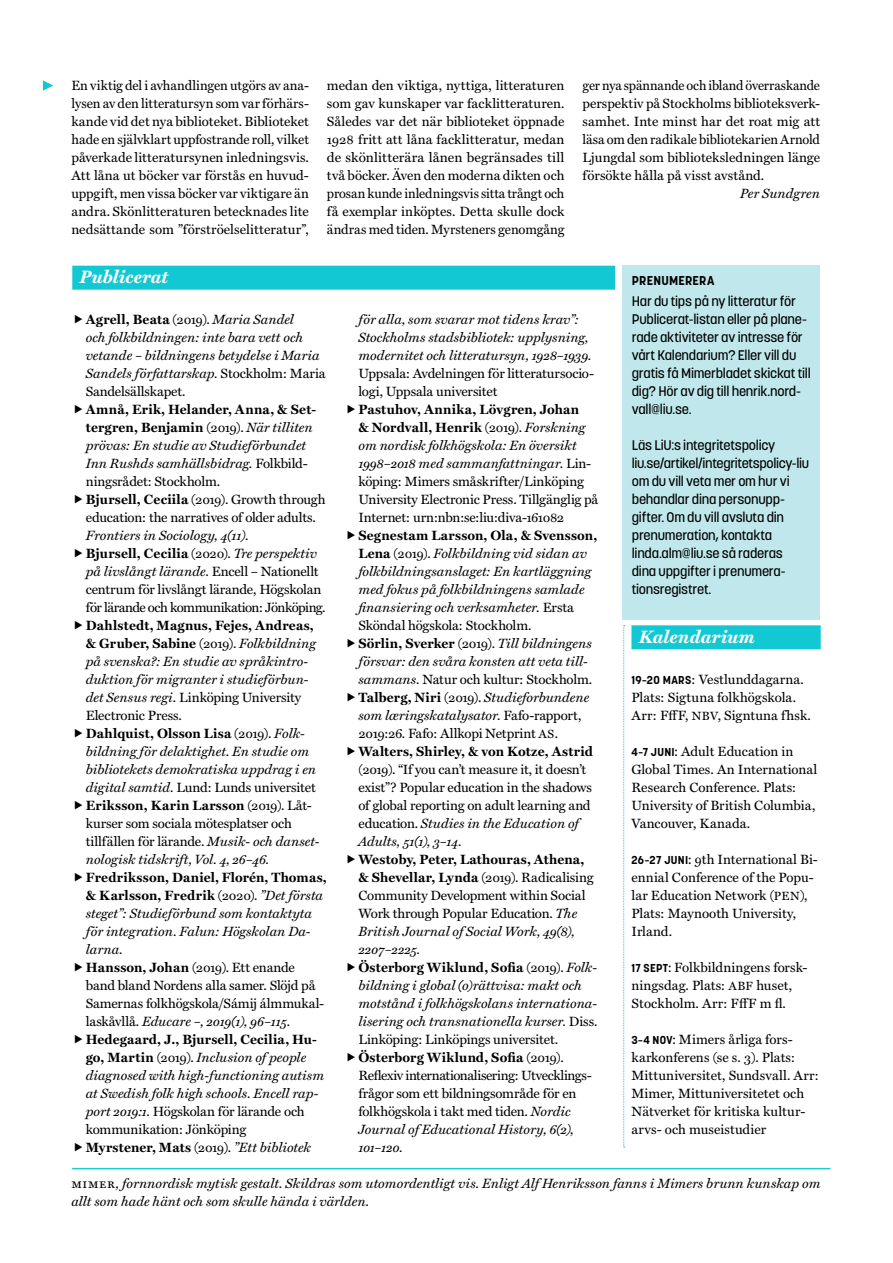
<style>
.page{position:relative;width:893px;height:1263px;background:#fff}
.page>*{position:absolute;margin:0;border:0;box-sizing:border-box;transform-origin:0 0}
.Rubrik_liten_fet{font:italic 700 18px "Miller Text";letter-spacing:.005em;color:#fff}
.Bröd_sans{font:500 13.8px/18px "Korolev Li U";letter-spacing:-.02em;color:#000}
.Bröd{font:13.5px/18px "Miller Text";letter-spacing:-.01em;color:#000}
.Bröd_indrag{font:italic 13.5px/18px "Miller Text";color:#000}
.Bröd-2{font:13.5px/18px "Miller Text";letter-spacing:-.01em;color:#000;text-align:justify;scale:.95 1}
.Bröd-3{font:13.5px/18px "Miller Text";letter-spacing:-.035em;color:#000}
.Bröd-4{font:13.5px/18px "Miller Text";letter-spacing:.01em;color:#000}
.t1{font:700 13.5px "Miller Text";letter-spacing:.01em;color:#000}
.Slut_kursiv{font:italic 13.5px "Miller Text";letter-spacing:.005em;color:#000}
.Bröd_sans-2{font:700 12.75px "Korolev Li U";letter-spacing:.015em;color:#000}
.s1{font-weight:700;font-style:normal}
.s2{font-style:normal}
.s3{font-weight:700}
.s4{font-style:italic}
.s5{font-weight:400}
.s6{font-weight:400;font-style:italic}
.s7{font-size:12px}
.s8{font-family:"Korolev";font-weight:700;font-size:11.4px}
</style>
<div class="page">
<hr style="left:72px;top:1168px;width:758px;height:1px;background:#12c9d3">
<div style="left:72px;top:266px;width:543px;height:24px;background:#12c9d3"></div>
<div style="left:631px;top:625px;width:190px;height:24px;background:#12c9d3"></div>
<svg style="left:623px;top:625px;width:2px;height:523px"></svg>
<div style="left:623px;top:265px;width:197px;height:354px;background:#c0e8ec"></div>
<svg style="left:43px;top:80px;width:10px;height:11px"></svg>
<p class="Bröd" style="left:71px;top:76px;width:239px;text-align:justify">En viktig del i avhandlingen utgörs av ana&shy;lysen av den litteratursyn som var förhärs&shy;kande vid det nya biblioteket. Biblioteket hade en självklart uppfostrande roll, vilket påverkade litteratursynen inledningsvis.<br>Att låna ut böcker var förstås en huvud&shy;uppgift, men vissa böcker var viktigare än andra. Skönlitteraturen betecknades lite nedsättande som ”förströelselitteratur”,</p>
<p class="Bröd" style="left:327px;top:76px;width:239px;text-align:justify">medan den viktiga, nyttiga, litteraturen som gav kunskaper var facklitteraturen.<br>Således var det när biblioteket öppnade 1928 fritt att låna facklitteratur, medan de skönlitterära lånen begränsades till två böcker. Även den moderna dikten och prosan kunde inledningsvis sitta trångt och få exemplar inköptes. Detta skulle dock ändras med tiden. Myrsteners genomgång</p>
<p class="Bröd-2" style="left:582px;top:76px;width:252px">ger nya spännande och ibland överraskande perspektiv på Stockholms biblioteksverk&shy;samhet. Inte minst har det roat mig att läsa om den radikale bibliotekarien Arnold Ljungdal som biblioteksledningen länge försökte hålla på visst avstånd.</p>
<p class="Slut_kursiv" style="left:740px;top:183px;width:81px">Per Sundgren</p>
<p class="Rubrik_liten_fet" style="left:80px;top:263px;width:90px">Publicerat</p>
<p class="Bröd_sans-2" style="left:632px;top:272px;width:84px">PRENUMERERA</p>
<p class="Bröd_sans" style="left:632px;top:292px;width:180px">Har du tips på ny litteratur för<br>Publicerat-listan eller på plane&shy;rade aktiviteter av intresse för vårt Kalendarium? Eller vill du gratis få Mimerbladet skickat till dig? Hör av dig till henrik.nord&shy;vall@liu.se.</p>
<p class="Bröd_sans" style="left:632px;top:436px;width:179px">Läs LiU:s integritetspolicy liu.se/artikel/integritetspolicy-liu om du vill veta mer om hur vi behandlar dina personupp&shy;gifter. Om du vill avsluta din prenumeration, kontakta linda.alm@liu.se så raderas dina uppgifter i prenumera&shy;tionsregistret.</p>
<p class="Bröd_indrag" style="left:86px;top:310px;width:241px"><span class="s1">Agrell, Beata</span> <span class="s2">(2019).</span> Maria Sandel<br>och folkbildningen: inte bara vett och vetande – bildningens betydelse i Maria Sandels författarskap. <span class="s2">Stockholm: Maria Sandelsällskapet.</span></p>
<p class="Bröd_indrag" style="left:86px;top:400px;width:232px"><span class="s1">Amnå, Erik, Helander, Anna, &amp; Set&shy;tergren, Benjamin</span> <span class="s2">(2019).</span> När tilliten prövas: En studie av Studieförbundet Inn Rushds samhällsbidrag. <span class="s2">Folkbild&shy;ningsrådet: Stockholm.</span></p>
<p class="Bröd" style="left:86px;top:490px;width:241px"><span class="s3">Bjursell, Ceciila</span> (2019). Growth through education: the narratives of older adults.<br><span class="s4">Frontiers in Sociology, 4(11).</span></p>
<p class="Bröd-3" style="left:86px;top:544px;width:241px"><span class="s3">Bjursell, Cecilia</span> (2020). <span class="s4">Tre perspektiv på livslångt lärande.</span> Encell – Nationellt centrum för livslångt lärande, Högskolan för lärande och kommunikation: Jönköping.</p>
<p class="Bröd_indrag" style="left:86px;top:616px;width:232px"><span class="s1">Dahlstedt, Magnus, Fejes, Andreas, &amp; Gruber, Sabine</span> <span class="s2">(2019).</span> Folkbildning på svenska?: En studie av språkintro&shy;duktion för migranter i studieförbun&shy;det Sensus regi. <span class="s2">Linköping University Electronic Press.</span></p>
<p class="Bröd_indrag" style="left:86px;top:724px;width:232px"><span class="s1">Dahlquist, Olsson Lisa</span> <span class="s2">(2019).</span> Folk&shy;bildning för delaktighet. En studie om bibliotekets demokratiska uppdrag i en digital samtid. <span class="s2">Lund: Lunds universitet</span></p>
<p class="Bröd" style="left:86px;top:796px;width:235px"><span class="s3">Eriksson, Karin Larsson</span> (2019). Låt&shy;kurser som sociala mötesplatser och tillfällen för lärande. <span class="s4">Musik- och danset&shy;nologisk tidskrift, Vol. 4, 26–46.</span></p>
<p class="Bröd_indrag" style="left:86px;top:868px;width:243px"><span class="s1">Fredriksson, Daniel, Florén, Thomas, &amp; Karlsson, Fredrik</span> <span class="s2">(2020).</span> ”Det första steget”: Studieförbund som kontaktyta för integration. Falun: Högskolan Da&shy;larna.</p>
<p class="Bröd" style="left:86px;top:958px;width:240px"><span class="s3">Hansson, Johan</span> (2019). Ett enande band bland Nordens alla samer. Slöjd på Samernas folkhögskola/Sámij álmmukal&shy;laskåvllå. <span class="s4">Educare –, 2019(1), 96–115.</span></p>
<p class="Bröd_indrag" style="left:86px;top:1030px;width:240px"><span class="s1">Hedegaard, J., Bjursell, Cecilia, Hu&shy;go, Martin</span> <span class="s2">(2019).</span> Inclusion of people diagnosed with high-functioning autism at Swedish folk high schools. Encell rap&shy;port 2019:1. <span class="s2">Högskolan för lärande och kommunikation: Jönköping</span></p>
<p class="t1" style="left:86px;top:1137px;width:227px">Myrstener, Mats <span class="s5">(2019).</span> <span class="s6">”Ett bibliotek</span></p>
<p class="Bröd_indrag" style="left:358px;top:310px;width:237px">för alla, som svarar mot tidens krav”:<br>Stockholms stadsbibliotek: upplysning, modernitet och litteratursyn, 1928–1939.<br><span class="s2">Uppsala: Avdelningen för litteratursocio&shy;logi, Uppsala universitet</span></p>
<p class="Bröd" style="left:358px;top:400px;width:242px"><span class="s3">Pastuhov, Annika, Lövgren, Johan<br>&amp; Nordvall, Henrik</span> (2019). <span class="s4">Forskning om nordisk folkhögskola: En översikt 1998–2018 med sammanfattningar.</span> Lin&shy;köping: Mimers småskrifter/Linköping University Electronic Press. Tillgänglig på Internet: urn:nbn:se:liu:diva-161082</p>
<p class="Bröd_indrag" style="left:358px;top:526px;width:240px"><span class="s1">Segnestam Larsson, Ola, &amp; Svensson, Lena</span> <span class="s2">(2019).</span> Folkbildning vid sidan av folkbildningsanslaget: En kartläggning med fokus på folkbildningens samlade finansiering och verksamheter. <span class="s2">Ersta Sköndal högskola: Stockholm.</span></p>
<p class="Bröd_indrag" style="left:358px;top:634px;width:235px"><span class="s1">Sörlin, Sverker</span> <span class="s2">(2019).</span> Till bildningens försvar: den svåra konsten att veta till&shy;sammans. <span class="s2">Natur och kultur: Stockholm.</span></p>
<p class="Bröd" style="left:358px;top:688px;width:232px"><span class="s3">Talberg, Niri</span> (2019). <span class="s4">Studieforbundene som læringskatalysator.</span> Fafo-rapport,<br>2019:26. Fafo: Allkopi Netprint <span class="s7">AS</span>.</p>
<p class="Bröd" style="left:358px;top:742px;width:236px"><span class="s3">Walters, Shirley, &amp; von Kotze, Astrid </span>(2019). “If you can’t measure it, it doesn’t exist”? Popular education in the shadows of global reporting on adult learning and education. <span class="s4">Studies in the Education of Adults, 51(1), 3–14.</span></p>
<p class="Bröd" style="left:358px;top:850px;width:237px"><span class="s3">Westoby, Peter, Lathouras, Athena, &amp; Shevellar, Lynda</span> (2019). Radicalising Community Development within Social Work through Popular Education. <span class="s4">The British Journal of Social Work, 49(8), 2207–2225.</span></p>
<p class="Bröd_indrag" style="left:358px;top:958px;width:240px"><span class="s1">Österborg Wiklund, Sofia</span> <span class="s2">(2019).</span> Folk&shy;bildning i global (o)rättvisa: makt och motstånd i folkhögskolans internationa&shy;lisering och transnationella kurser. <span class="s2">Diss.<br>Linköping: Linköpings universitet.</span></p>
<p class="Bröd" style="left:358px;top:1048px;width:235px"><span class="s3">Österborg Wiklund, Sofia</span> (2019).<br>Reflexiv internationalisering: Utvecklings&shy;frågor som ett bildningsområde för en folkhögskola i takt med tiden. <span class="s4">Nordic Journal of Educational History, 6(2), 101–120.</span></p>
<p class="Bröd_indrag" style="left:71px;top:1174px;width:751px"><span class="s2">mimer</span>, fornnordisk mytisk gestalt. Skildras som utomordentligt vis. Enligt Alf Henriksson fanns i Mimers brunn kunskap om allt som hade hänt och som skulle hända i världen.</p>
<p class="Rubrik_liten_fet" style="left:639px;top:622px;width:117px">Kalendarium</p>
<p class="Bröd" style="left:631px;top:670px;width:181px"><span class="s8">19–20 MARS</span>: Vestlunddagarna.<br>Plats: Sigtuna folkhögskola.<br>Arr: FffF, <span class="s7">NBV</span>, Signtuna fhsk.</p>
<p class="Bröd" style="left:631px;top:742px;width:187px"><span class="s8">4–7 JUNI:</span> Adult Education in<br>Global Times. An International<br>Research Conference. Plats:<br>University of British Columbia,<br>Vancouver, Kanada.</p>
<p class="Bröd" style="left:631px;top:850px;width:188px"><span class="s8">26–27 JUNI:</span> 9th International Bi&shy;ennial Conference of the Popu&shy;lar Education Network (<span class="s7">PEN</span>),<br>Plats: Maynooth University,<br>Irland.</p>
<p class="Bröd-4" style="left:631px;top:958px;width:178px"><span class="s8">17 SEPT:</span> Folkbildningens forsk&shy;ningsdag. Plats: <span class="s7">ABF</span> huset,<br>Stockholm. Arr: FffF m fl.</p>
<p class="Bröd" style="left:631px;top:1030px;width:189px"><span class="s8">3–4 NOV:</span> Mimers årliga fors&shy;karkonferens (se s. 3). Plats:<br>Mittuniversitet, Sundsvall. Arr:<br>Mimer, Mittuniversitetet och<br>Nätverket för kritiska kultur&shy;arvs- och museistudier</p>
</div>
